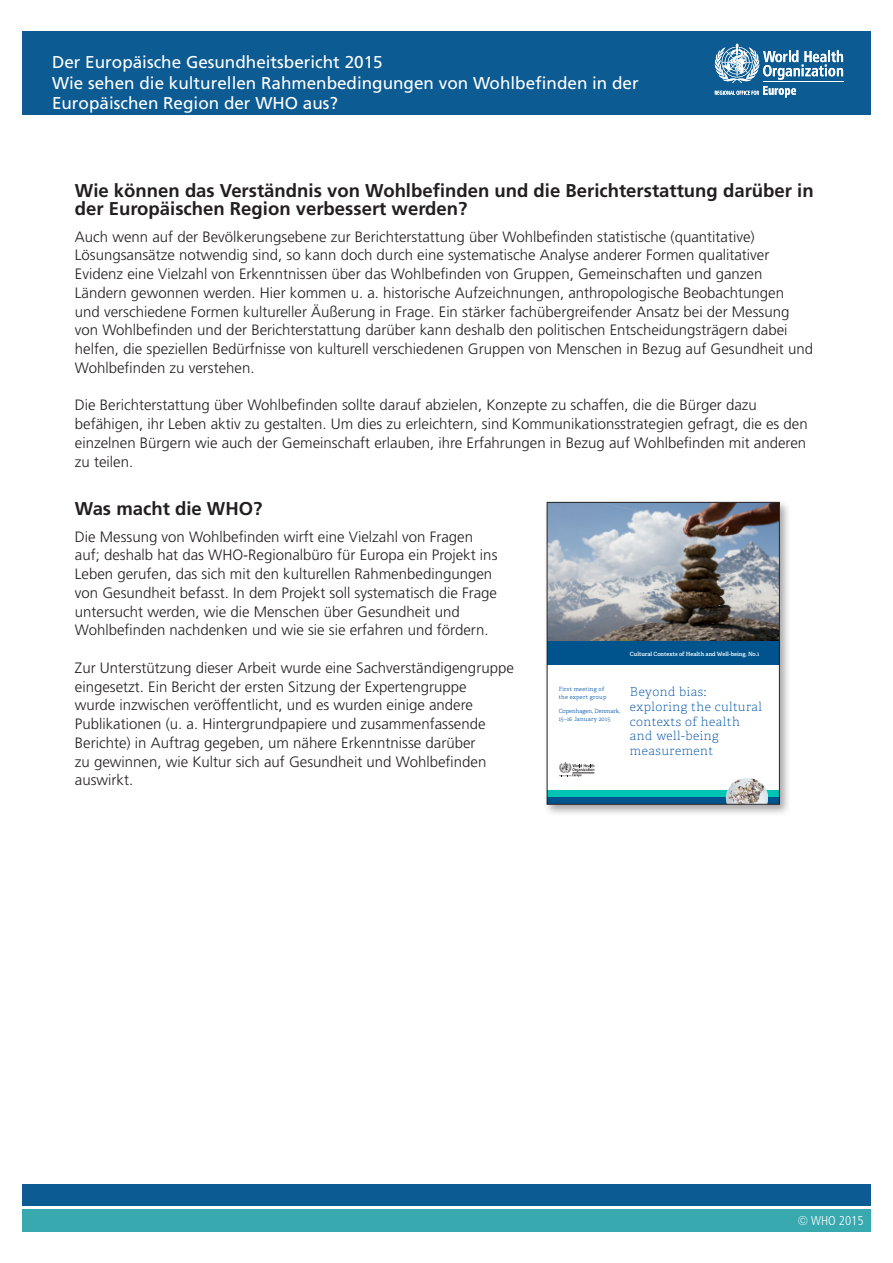
<style>
.page{position:relative;width:893px;height:1263px;background:#fff}
.page>*{position:absolute;margin:0;border:0;box-sizing:border-box;transform-origin:0 0}
.brød_overskrift{font:700 18.6px/18.8px "Frutiger";color:#231f20}
.t1{font:17.1px/20.5px "Frutiger";color:#fff}
.brød{font:300 15px/18.8px "Frutiger";color:#231f20}
.t2{font:300 condensed 12.9px "Frutiger LTCYR";color:#fff}
.t3{font:100 12.3px/14.7px "Adelle CYR";letter-spacing:.04em;color:#0154a6}
.t4{font:600 5.7px "Adelle CYR";color:#fff}
.t5{font:300 5.7px/7.4px "Adelle CYR";color:#0154a6}
.t6{font:300 5.7px/7.4px "Adelle CYR";letter-spacing:.04em;color:#0154a6}
</style>
<div class="page">
<div style="left:22px;top:1185px;width:849px;height:21px;background:#0c5b92"></div>
<div style="left:22px;top:1209px;width:849px;height:23px;background:#38a9af"></div>
<div style="left:22px;top:32px;width:849px;height:83px;background:#0c5b92"></div>
<svg style="left:715px;top:44px;width:128px;height:54px"></svg>
<div style="left:543px;top:499px;width:248px;height:317px;background:#231f20;opacity:.4"></div>
<div style="left:547px;top:502px;width:232px;height:302px;background:#fff"></div>
<img style="left:549px;top:504px;width:229px;height:138px">
<div style="left:547px;top:790px;width:232px;height:14px;background:#00c4b4"></div>
<div style="left:547px;top:797px;width:232px;height:7px;background:#00548e"></div>
<img style="left:725px;top:778px;width:43px;height:24px">
<div style="left:547px;top:642px;width:232px;height:23px;background:#00548e"></div>
<svg style="left:559px;top:762px;width:35px;height:15px"></svg>
<div style="left:547px;top:502px;width:233px;height:302px;border:1px solid #231f20"></div>
<p class="t1" style="left:52px;top:52px;width:332px">Der Europäische Gesundheitsbericht 2015</p>
<p class="t1" style="left:52px;top:73px;width:588px">Wie sehen die kulturellen Rahmenbedingungen von Wohlbefinden in der<br>Europäischen Region der WHO aus?</p>
<p class="brød_overskrift" style="left:75px;top:181px;width:740px">Wie können das Verständnis von Wohlbefinden und die Berichterstattung darüber in der Europäischen Region verbessert werden?</p>
<p class="brød" style="left:75px;top:227px;width:740px">Auch wenn auf der Bevölkerungsebene zur Berichterstattung über Wohlbefinden statistische (quantitative)<br>Lösungsansätze notwendig sind, so kann doch durch eine systematische Analyse anderer Formen qualitativer Evidenz eine Vielzahl von Erkenntnissen über das Wohlbefinden von Gruppen, Gemeinschaften und ganzen Ländern gewonnen werden. Hier kommen u. a. historische Aufzeichnungen, anthropologische Beobachtungen<br>und verschiedene Formen kultureller Äußerung in Frage. Ein stärker fachübergreifender Ansatz bei der Messung von Wohlbefinden und der Berichterstattung darüber kann deshalb den politischen Entscheidungsträgern dabei helfen, die speziellen Bedürfnisse von kulturell verschiedenen Gruppen von Menschen in Bezug auf Gesundheit und Wohlbefinden zu verstehen.</p>
<p class="brød" style="left:75px;top:396px;width:734px">Die Berichterstattung über Wohlbefinden sollte darauf abzielen, Konzepte zu schaffen, die die Bürger dazu befähigen, ihr Leben aktiv zu gestalten. Um dies zu erleichtern, sind Kommunikationsstrategien gefragt, die es den einzelnen Bürgern wie auch der Gemeinschaft erlauben, ihre Erfahrungen in Bezug auf Wohlbefinden mit anderen zu teilen.</p>
<p class="brød_overskrift" style="left:75px;top:500px;width:189px">Was macht die WHO?</p>
<p class="brød" style="left:75px;top:527px;width:424px">Die Messung von Wohlbefinden wirft eine Vielzahl von Fragen auf; deshalb hat das WHO-Regionalbüro für Europa ein Projekt ins Leben gerufen, das sich mit den kulturellen Rahmenbedingungen von Gesundheit befasst. In dem Projekt soll systematisch die Frage untersucht werden, wie die Menschen über Gesundheit und Wohlbefinden nachdenken und wie sie sie erfahren und fördern.</p>
<p class="brød" style="left:75px;top:658px;width:440px">Zur Unterstützung dieser Arbeit wurde eine Sachverständigengruppe eingesetzt. Ein Bericht der ersten Sitzung der Expertengruppe<br>wurde inzwischen veröffentlicht, und es wurden einige andere Publikationen (u. a. Hintergrundpapiere und zusammenfassende Berichte) in Auftrag gegeben, um nähere Erkenntnisse darüber<br>zu gewinnen, wie Kultur sich auf Gesundheit und Wohlbefinden auswirkt.</p>
<p class="t4" style="left:630px;top:649px;width:131px">Cultural Contexts of Health and Well-being, No.1</p>
<p class="t6" style="left:559px;top:685px;width:49px">First meeting of the expert group</p>
<p class="t5" style="left:559px;top:707px;width:63px">Copenhagen, Denmark,<br>15–16 January 2015</p>
<p class="t3" style="left:630px;top:684px;width:133px">Beyond bias: exploring the cultural contexts of health and well-being measurement</p>
<p class="t2" style="left:798px;top:1212px;width:67px">© WHO 2015</p>
</div>
